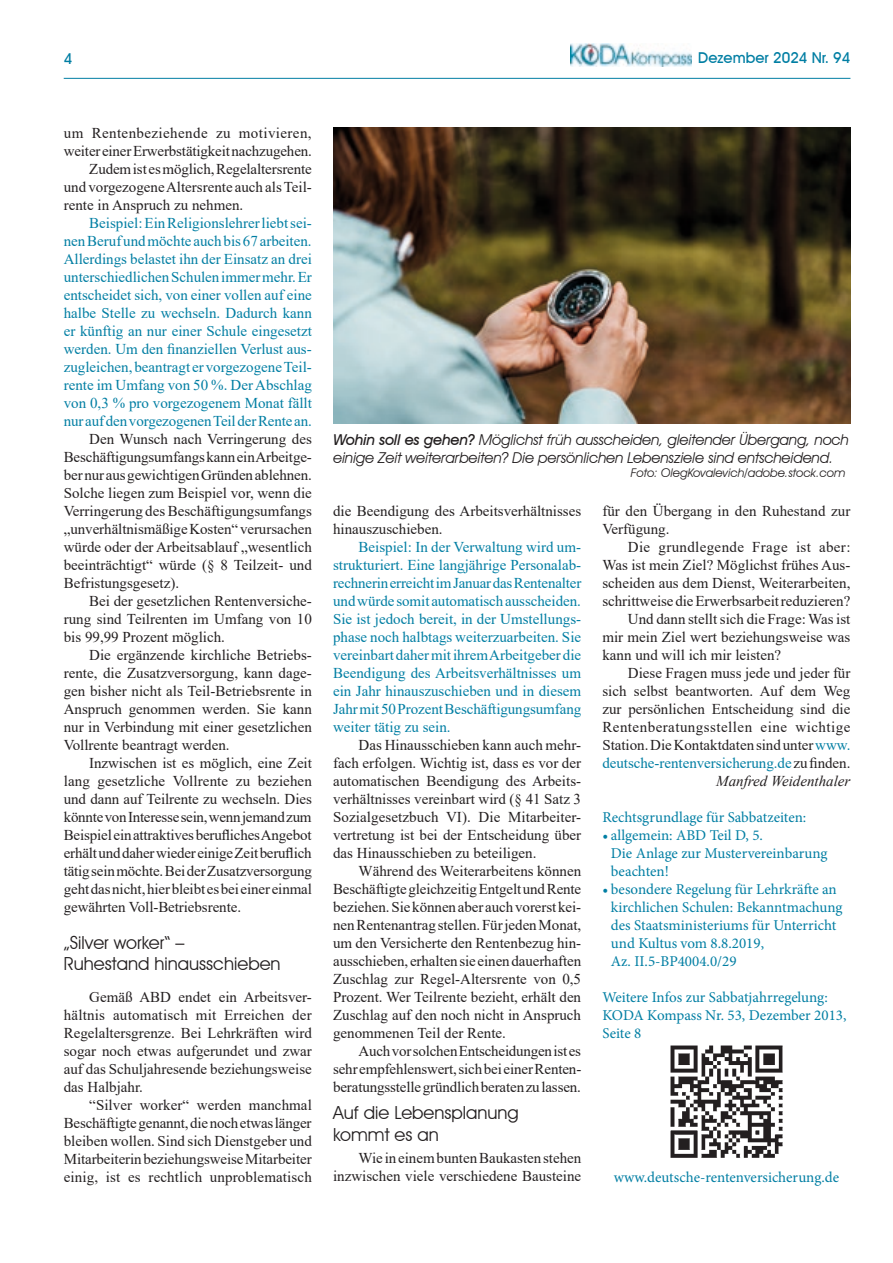
<style>
.page{position:relative;width:893px;height:1263px;background:#fff}
.page>*{position:absolute;margin:0;border:0;box-sizing:border-box;transform-origin:0 0}
.t1{font:18px/21.6px "Avant Garde IT Cby BT";color:#231f20}
.t2{font:15px/18px "Times New Roman";color:#231f20;text-align:justify}
.t3{font:15px/18px "Times New Roman";letter-spacing:-.005em;color:#007ea3;text-align:justify}
.t4{font:15px/18px "Minion Pro";color:#007ea3}
.t5{font:italic 15px/18px "Avant Garde IT Cby BT";letter-spacing:-.01em;color:#231f20}
.t6{font:15px "Times New Roman";letter-spacing:.025em;color:#231f20}
.t7{font:15px "Times New Roman";letter-spacing:.03em;color:#231f20}
.t8{font:italic 15px "Times New Roman";color:#231f20}
.t9{font:500 15px "Avant Garde IT Cby BT";color:#007ea3}
.t10{font:italic 12px "Avant Garde IT Cby BT";color:#231f20}
.s1{font-weight:500}
.s2{color:#007ea3}
.s3{color:#231f20}
</style>
<div class="page">
<hr style="left:64px;top:78px;width:786px;height:1px;background:#007ea3">
<img style="left:570px;top:44px;width:121px;height:22px">
<img style="left:670px;top:1045px;width:113px;height:113px">
<img style="left:333px;top:128px;width:517px;height:295px">
<p class="t9" style="left:64px;top:49px;width:10px">4</p>
<p class="t9" style="left:698px;top:49px;width:154px">Dezember 2024 Nr. 94</p>
<p class="t6" style="left:64px;top:122px;width:249px">um Rentenbeziehende zu motivieren,</p>
<p class="t2" style="left:64px;top:141px;width:250px">weiter einer Erwerbstätigkeit nachzugehen.</p>
<p class="t2" style="left:89px;top:159px;width:224px">Zudem ist es möglich, Regelaltersrente</p>
<p class="t2" style="left:64px;top:177px;width:250px">und vorgezogene Altersrente auch als Teil-</p>
<p class="t2" style="left:64px;top:195px;width:181px">rente in Anspruch zu nehmen.</p>
<p class="t3" style="left:64px;top:213px;width:250px;text-indent:26px">Beispiel: Ein Religionslehrer liebt sei&shy;nen Beruf und möchte auch bis 67 arbeiten.<br>Allerdings belastet ihn der Einsatz an drei unterschiedlichen Schulen immer mehr. Er entscheidet sich, von einer vollen auf eine halbe Stelle zu wechseln. Dadurch kann er künftig an nur einer Schule eingesetzt werden. Um den finanziellen Verlust aus&shy;zugleichen, beantragt er vorgezogene Teil&shy;rente im Umfang von 50 %. Der Abschlag von 0,3 % pro vorgezogenem Monat fällt nur auf den vorgezogenen Teil der Rente an.</p>
<p class="t2" style="left:64px;top:429px;width:250px;text-indent:26px">Den Wunsch nach Verringerung des Beschäftigungsumfangs kann ein Arbeitge&shy;ber nur aus gewichtigen Gründen ablehnen.<br>Solche liegen zum Beispiel vor, wenn die Verringerung des Beschäftigungsumfangs „unverhältnismäßige Kosten“ verursachen würde oder der Arbeitsablauf „wesentlich beeinträchtigt“ würde (§ 8 Teilzeit- und Befristungsgesetz).</p>
<p class="t2" style="left:64px;top:591px;width:250px;text-indent:26px">Bei der gesetzlichen Rentenversiche&shy;rung sind Teilrenten im Umfang von 10 bis 99,99 Prozent möglich.</p>
<p class="t2" style="left:64px;top:645px;width:250px;text-indent:26px">Die ergänzende kirchliche Betriebs&shy;rente, die Zusatzversorgung, kann dage&shy;gen bisher nicht als Teil-Betriebsrente in Anspruch genommen werden. Sie kann nur in Verbindung mit einer gesetzlichen Vollrente beantragt werden.</p>
<p class="t2" style="left:64px;top:753px;width:250px;text-indent:26px">Inzwischen ist es möglich, eine Zeit lang gesetzliche Vollrente zu beziehen und dann auf Teilrente zu wechseln. Dies könnte von Interesse sein, wenn jemand zum Beispiel ein attraktives berufliches Angebot erhält und daher wieder einige Zeit beruflich tätig sein möchte. Bei der Zusatzversorgung geht das nicht, hier bleibt es bei einer einmal gewährten Voll-Betriebsrente.</p>
<p class="t1" style="left:64px;top:931px;width:218px">„Silver worker“ –<br>Ruhestand hinausschieben</p>
<p class="t2" style="left:64px;top:987px;width:250px;text-indent:26px">Gemäß ABD endet ein Arbeitsver&shy;hältnis automatisch mit Erreichen der Regelaltersgrenze. Bei Lehrkräften wird sogar noch etwas aufgerundet und zwar auf das Schuljahresende beziehungsweise das Halbjahr.</p>
<p class="t2" style="left:64px;top:1095px;width:250px;text-indent:26px">“Silver worker“ werden manchmal Beschäftigte genannt, die noch etwas länger bleiben wollen. Sind sich Dienstgeber und Mitarbeiterin beziehungsweise Mitarbeiter einig, ist es rechtlich unproblematisch</p>
<p class="t5" style="left:333px;top:430px;width:517px"><span class="s1">Wohin soll es gehen?</span> Möglichst früh ausscheiden, gleitender Übergang, noch einige Zeit weiterarbeiten? Die persönlichen Lebensziele sind entscheidend.</p>
<p class="t10" style="left:631px;top:466px;width:216px">Foto: OlegKovalevich/adobe.stock.com</p>
<p class="t2" style="left:333px;top:501px;width:250px">die Beendigung des Arbeitsverhältnisses hinauszuschieben.</p>
<p class="t3" style="left:333px;top:537px;width:250px;text-indent:26px">Beispiel: In der Verwaltung wird um&shy;strukturiert. Eine langjährige Personalab&shy;rechnerin erreicht im Januar das Rentenalter und würde somit automatisch ausscheiden.<br>Sie ist jedoch bereit, in der Umstellungs&shy;phase noch halbtags weiterzuarbeiten. Sie vereinbart daher mit ihrem Arbeitgeber die Beendigung des Arbeitsverhältnisses um ein Jahr hinauszuschieben und in diesem Jahr mit 50 Prozent Beschäftigungsumfang weiter tätig zu sein.</p>
<p class="t2" style="left:333px;top:735px;width:250px;text-indent:26px">Das Hinausschieben kann auch mehr&shy;fach erfolgen. Wichtig ist, dass es vor der automatischen Beendigung des Arbeits&shy;verhältnisses vereinbart wird (§ 41 Satz 3<br>Sozialgesetzbuch VI). Die Mitarbeiter&shy;vertretung ist bei der Entscheidung über das Hinausschieben zu beteiligen.</p>
<p class="t2" style="left:333px;top:861px;width:250px;text-indent:26px">Während des Weiterarbeitens können Beschäftigte gleichzeitig Entgelt und Rente beziehen. Sie können aber auch vorerst kei&shy;nen Rentenantrag stellen. Für jeden Monat, um den Versicherte den Rentenbezug hin&shy;ausschieben, erhalten sie einen dauerhaften Zuschlag zur Regel-Altersrente von 0,5<br>Prozent. Wer Teilrente bezieht, erhält den Zuschlag auf den noch nicht in Anspruch genommenen Teil der Rente.</p>
<p class="t2" style="left:333px;top:1041px;width:250px;text-indent:26px">Auch vor solchen Entscheidungen ist es sehr empfehlenswert, sich bei einer Renten&shy;beratungsstelle gründlich beraten zu lassen.</p>
<p class="t1" style="left:333px;top:1102px;width:187px">Auf die Lebensplanung kommt es an</p>
<p class="t2" style="left:333px;top:1148px;width:250px;text-align:right">Wie in einem bunten Baukasten stehen inzwischen viele verschiedene Bausteine</p>
<p class="t2" style="left:602px;top:502px;width:250px">für den Übergang in den Ruhestand zur<br>Verfügung.</p>
<p class="t6" style="left:628px;top:537px;width:224px">Die grundlegende Frage ist aber:</p>
<p class="t2" style="left:602px;top:556px;width:250px">Was ist mein Ziel? Möglichst frühes Aus-</p>
<p class="t2" style="left:602px;top:574px;width:250px">scheiden aus dem Dienst, Weiterarbeiten,</p>
<p class="t2" style="left:602px;top:592px;width:249px">schrittweise die Erwerbsarbeit reduzieren?</p>
<p class="t2" style="left:628px;top:610px;width:224px">Und dann stellt sich die Frage: Was ist</p>
<p class="t2" style="left:602px;top:628px;width:250px">mir mein Ziel wert beziehungsweise was</p>
<p class="t2" style="left:602px;top:646px;width:180px">kann und will ich mir leisten?</p>
<p class="t2" style="left:628px;top:664px;width:224px">Diese Fragen muss jede und jeder für</p>
<p class="t2" style="left:602px;top:682px;width:250px">sich selbst beantworten. Auf dem Weg</p>
<p class="t2" style="left:602px;top:700px;width:250px">zur persönlichen Entscheidung sind die</p>
<p class="t7" style="left:602px;top:717px;width:249px">Rentenberatungsstellen eine wichtige</p>
<p class="t2" style="left:602px;top:736px;width:250px">Station. Die Kontaktdaten sind unter <span class="s2">www.</span></p>
<p class="t3" style="left:602px;top:754px;width:250px">deutsche-rentenversicherung.de <span class="s3">zu finden.</span></p>
<p class="t8" style="left:716px;top:771px;width:136px">Manfred Weidenthaler</p>
<p class="t4" style="left:602px;top:809px;width:205px">Rechtsgrundlage für Sabbatzeiten:</p>
<p class="t4" style="left:611px;top:827px;width:218px;text-indent:-8px">• allgemein: ABD Teil D, 5.<br>Die Anlage zur Mustervereinbarung beachten!</p>
<p class="t4" style="left:611px;top:881px;width:233px;text-indent:-8px">• besondere Regelung für Lehrkräfte an kirchlichen Schulen: Bekanntmachung des Staatsministeriums für Unterricht und Kultus vom 8.8.2019,<br>Az. II.5-BP4004.0/29</p>
<p class="t4" style="left:602px;top:989px;width:246px">Weitere Infos zur Sabbatjahrregelung:<br>KODA Kompass Nr. 53, Dezember 2013,<br>Seite 8</p>
<p class="t4" style="left:614px;top:1169px;width:227px">www.deutsche-rentenversicherung.de</p>
</div>
